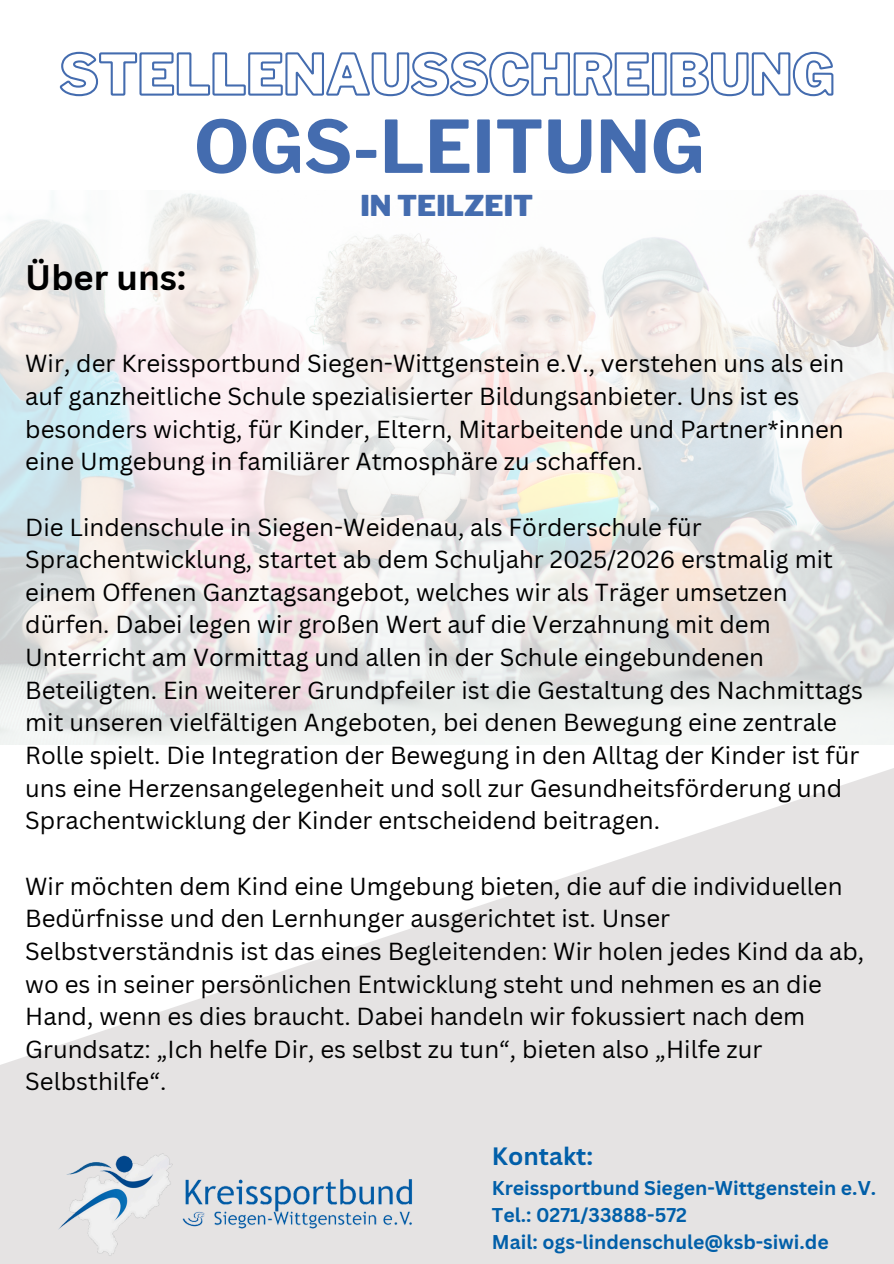
<style>
.page{position:relative;width:894px;height:1264px;background:#fff}
.page>*{position:absolute;margin:0;border:0;box-sizing:border-box;transform-origin:0 0}
.t1{font:700 72px "Libre Franklin";color:#446caf}
.t2{font:700 34.5px "Canva Sans";color:#000}
.t3{font:900 28.5px "Libre Franklin";color:#446caf}
.t4{font:700 24.45px "Canva Sans";color:#015fa9}
.t5{font:24px/32.7px "Canva Sans";color:#000}
.t6{font:700 19.35px "Canva Sans";color:#015fa9}
</style>
<div class="page">
<svg style="left:0;top:768px;width:893px;height:495px;fill:#e5e3e3"></svg>
<img style="left:0;top:193px;width:893px;height:552px">
<svg style="left:59px;top:51px;width:775px;height:46px"></svg>
<img style="left:43px;top:1136px;width:386px;height:127px">
<h4 class="t1" style="left:194px;top:103px;width:512px">OGS-LEITUNG</h4>
<h1 class="t2" style="left:25px;top:253px;width:163px">Über uns:</h1>
<p class="t3" style="left:360px;top:188px;width:174px">IN TEILZEIT</p>
<p class="t5" style="left:25px;top:346px;width:820px">Wir, der Kreissportbund Siegen-Wittgenstein e.V., verstehen uns als ein auf ganzheitliche Schule spezialisierter Bildungsanbieter. Uns ist es besonders wichtig, für Kinder, Eltern, Mitarbeitende und Partner*innen eine Umgebung in familiärer Atmosphäre zu schaffen.</p>
<h3 class="t5" style="left:25px;top:510px;width:839px">Die Lindenschule in Siegen-Weidenau, als Förderschule für Sprachentwicklung, startet ab dem Schuljahr 2025/2026 erstmalig mit einem Offenen Ganztagsangebot, welches wir als Träger umsetzen dürfen. Dabei legen wir großen Wert auf die Verzahnung mit dem Unterricht am Vormittag und allen in der Schule eingebundenen Beteiligten. Ein weiterer Grundpfeiler ist die Gestaltung des Nachmittags mit unseren vielfältigen Angeboten, bei denen Bewegung eine zentrale Rolle spielt. Die Integration der Bewegung in den Alltag der Kinder ist für uns eine Herzensangelegenheit und soll zur Gesundheitsförderung und Sprachentwicklung der Kinder entscheidend beitragen.</h3>
<h2 class="t5" style="left:25px;top:868px;width:840px">Wir möchten dem Kind eine Umgebung bieten, die auf die individuellen Bedürfnisse und den Lernhunger ausgerichtet ist. Unser Selbstverständnis ist das eines Begleitenden: Wir holen jedes Kind da ab, wo es in seiner persönlichen Entwicklung steht und nehmen es an die Hand, wenn es dies braucht. Dabei handeln wir fokussiert nach dem Grundsatz: „Ich helfe Dir, es selbst zu tun“, bieten also „Hilfe zur Selbsthilfe“.</h2>
<h4 class="t4" style="left:492px;top:1138px;width:103px">Kontakt:</h4>
<h4 class="t6" style="left:492px;top:1173px;width:385px">Kreissportbund Siegen-Wittgenstein e.V.</h4>
<p class="t6" style="left:492px;top:1200px;width:196px">Tel.: 0271/33888-572</p>
<p class="t6" style="left:492px;top:1227px;width:338px">Mail: ogs-lindenschule@ksb-siwi.de</p>
</div>
